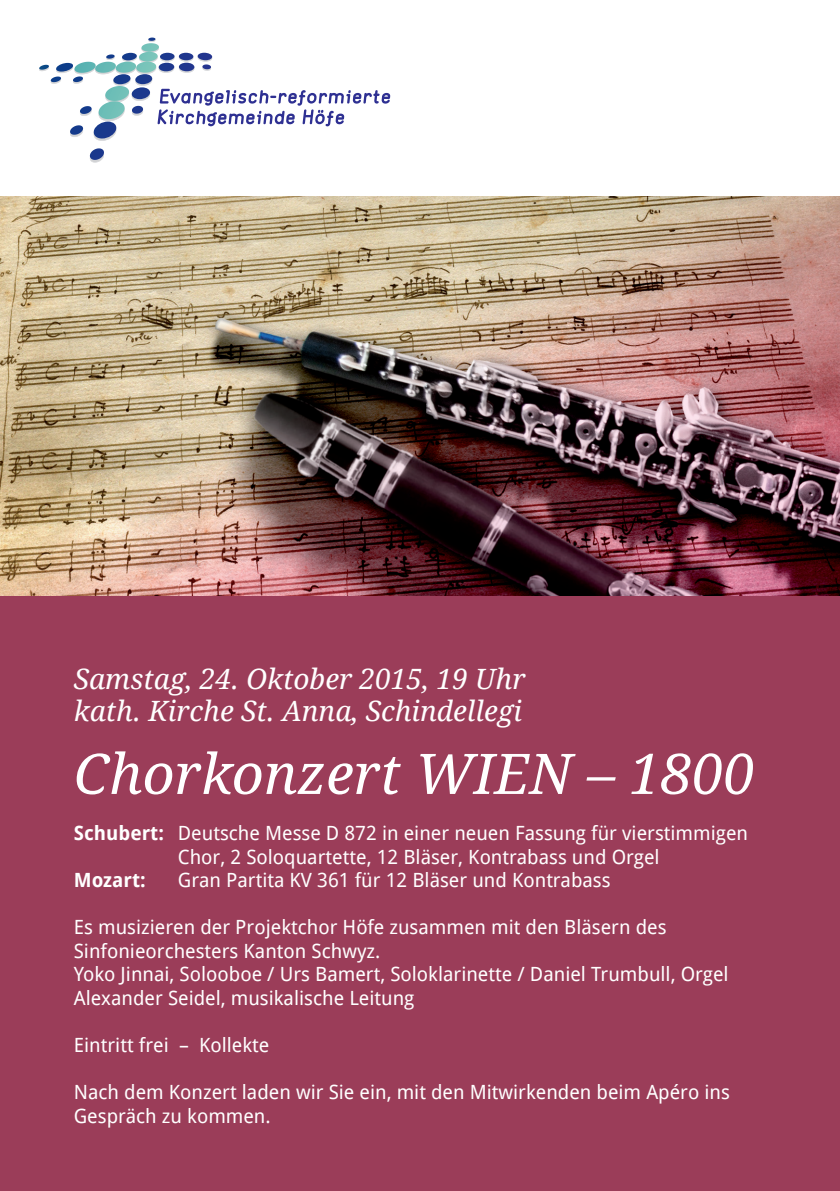
<style>
.page{position:relative;width:840px;height:1191px;background:#fff}
.page>*{position:absolute;margin:0;border:0;box-sizing:border-box;transform-origin:0 0}
.t1{font:italic 56px "Droid Serif";color:#fff}
.t2{font:italic 28px/32px "Droid Serif";color:#fff}
.t3{font:19.6px/23.6px "Droid Sans";color:#fff}
.t4{font:700 19.6px "Droid Sans";color:#fff}
.s1{font-weight:700}
</style>
<div class="page">
<svg style="left:39px;top:38px;width:351px;height:124px"></svg>
<div style="left:0;top:197px;width:839px;height:994px;background:#9b3d59"></div>
<img style="left:0;top:197px;width:839px;height:398px">
<h2 class="t2" style="left:74px;top:663px;width:453px">Samstag, 24. Oktober 2015, 19 Uhr kath. Kirche St. Anna, Schindellegi</h2>
<h1 class="t1" style="left:74px;top:742px;width:682px">Chorkonzert WIEN – 1800</h1>
<p class="t3" style="left:178px;top:821px;width:571px;text-indent:-104px"><span class="s1">Schubert:</span> Deutsche Messe D 872 in einer neuen Fassung für vierstimmigen<br>Chor, 2 Soloquartette, 12 Bläser, Kontrabass und Orgel</p>
<p class="t4" style="left:74px;top:869px;width:73px">Mozart:</p>
<p class="t3" style="left:178px;top:868px;width:434px">Gran Partita KV 361 für 12 Bläser und Kontrabass</p>
<p class="t3" style="left:74px;top:915px;width:656px">Es musizieren der Projektchor Höfe zusammen mit den Bläsern des Sinfonieorchesters Kanton Schwyz.<br>Yoko Jinnai, Solooboe / Urs Bamert, Soloklarinette / Daniel Trumbull, Orgel Alexander Seidel, musikalische Leitung</p>
<p class="t3" style="left:74px;top:1033px;width:197px">Eintritt frei – Kollekte</p>
<p class="t3" style="left:74px;top:1080px;width:657px">Nach dem Konzert laden wir Sie ein, mit den Mitwirkenden beim Apéro ins<br>Gespräch zu kommen.</p>
</div>
